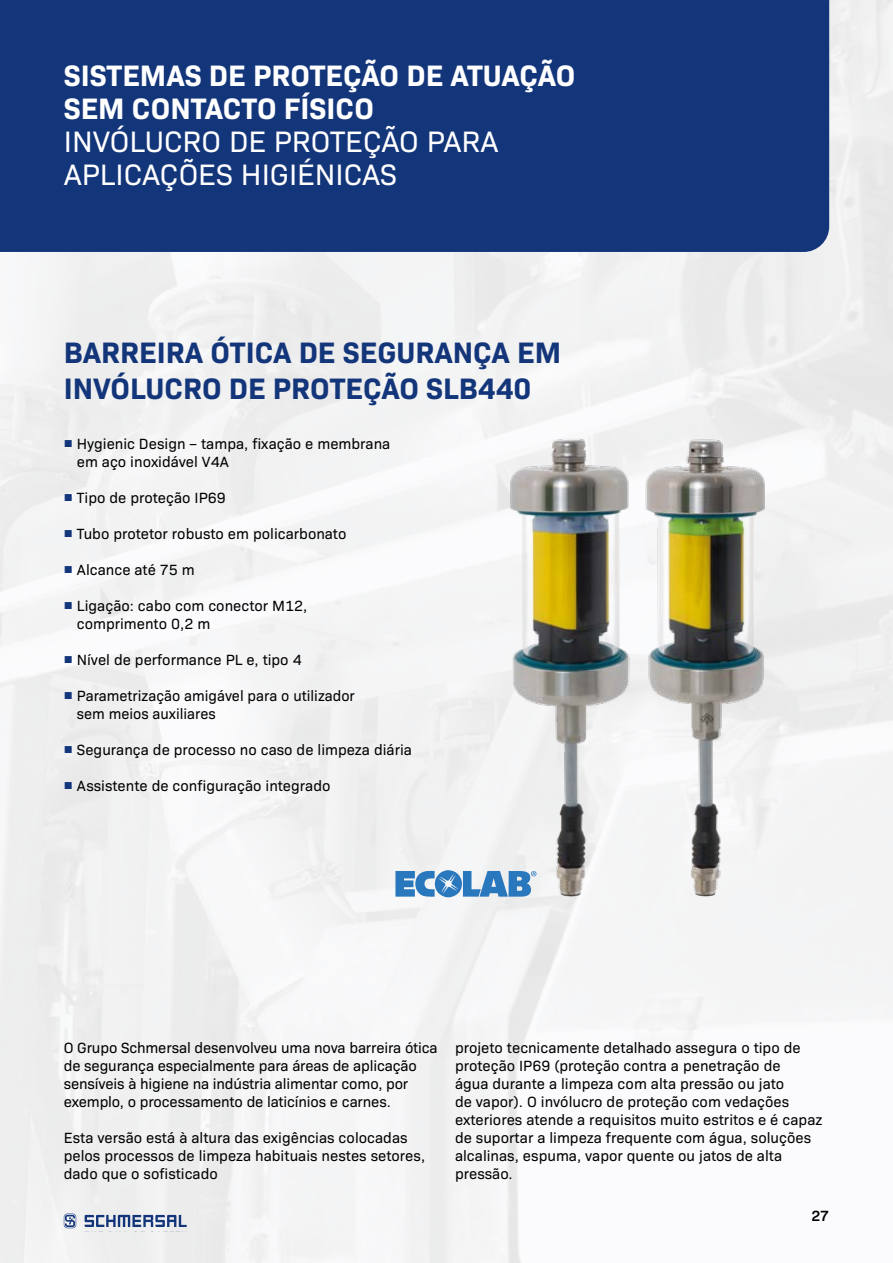
<style>
.page{position:relative;width:893px;height:1263px;background:#fff}
.page>*{position:absolute;margin:0;border:0;box-sizing:border-box;transform-origin:0 0}
.t1{font:700 30px/36px "Bio Sans";color:#13357a}
.t2{font:700 30px/33px "Bio Sans";color:#fff}
.t3{font:30px/33px "Bio Sans";color:#fff}
.t4{font:15px/18px "Bio Sans";color:#000}
.t5{font:600 15px "Bio Sans";color:#000}
.s1{font-family:"Arial";color:#13357a}
</style>
<div class="page">
<div style="left:0;top:0;width:829px;height:252px;background:#13357a"></div>
<svg style="left:85px;top:1215px;width:102px;height:12px"></svg>
<svg style="left:64px;top:1213px;width:12px;height:15px"></svg>
<img style="left:484px;top:421px;width:308px;height:501px">
<svg style="left:395px;top:870px;width:141px;height:27px"></svg>
<h1 class="t2" style="left:64px;top:56px;width:513px">SISTEMAS DE PROTEÇÃO DE ATUAÇÃO<br>SEM CONTACTO FÍSICO</h1>
<h1 class="t3" style="left:64px;top:122px;width:436px">INVÓLUCRO DE PROTEÇÃO PARA<br>APLICAÇÕES HIGIÉNICAS</h1>
<h1 class="t1" style="left:64px;top:332px;width:499px">BARREIRA ÓTICA DE SEGURANÇA EM<br>INVÓLUCRO DE PROTEÇÃO SLB440</h1>
<p class="t4" style="left:77px;top:433px;width:315px;text-indent:-13px"><span class="s1">■</span> Hygienic Design – tampa, fixação e membrana em aço inoxidável V4A</p>
<p class="t4" style="left:64px;top:487px;width:163px"><span class="s1">■</span> Tipo de proteção IP69</p>
<p class="t4" style="left:64px;top:523px;width:284px"><span class="s1">■</span> Tubo protetor robusto em policarbonato</p>
<p class="t4" style="left:64px;top:559px;width:133px"><span class="s1">■</span> Alcance até 75 m</p>
<p class="t4" style="left:77px;top:595px;width:232px;text-indent:-13px"><span class="s1">■</span> Ligação: cabo com conector M12, comprimento 0,2 m</p>
<p class="t4" style="left:64px;top:649px;width:239px"><span class="s1">■</span> Nível de performance PL e, tipo 4</p>
<p class="t4" style="left:77px;top:685px;width:280px;text-indent:-13px"><span class="s1">■</span> Parametrização amigável para o utilizador sem meios auxiliares</p>
<p class="t4" style="left:64px;top:739px;width:350px"><span class="s1">■</span> Segurança de processo no caso de limpeza diária</p>
<p class="t4" style="left:64px;top:775px;width:268px"><span class="s1">■</span> Assistente de configuração integrado</p>
<p class="t4" style="left:64px;top:1038px;width:375px">O Grupo Schmersal desenvolveu uma nova barreira ótica de segurança especialmente para áreas de aplicação sensíveis à higiene na indústria alimentar como, por exemplo, o processamento de laticínios e carnes.</p>
<p class="t4" style="left:64px;top:1128px;width:363px">Esta versão está à altura das exigências colocadas pelos processos de limpeza habituais nestes setores, dado que o sofisticado</p>
<p class="t4" style="left:455px;top:1038px;width:369px">projeto tecnicamente detalhado assegura o tipo de proteção IP69 (proteção contra a penetração de<br>água durante a limpeza com alta pressão ou jato<br>de vapor). O invólucro de proteção com vedações exteriores atende a requisitos muito estritos e é capaz de suportar a limpeza frequente com água, soluções alcalinas, espuma, vapor quente ou jatos de alta pressão.</p>
<p class="t5" style="left:811px;top:1204px;width:19px">27</p>
</div>
